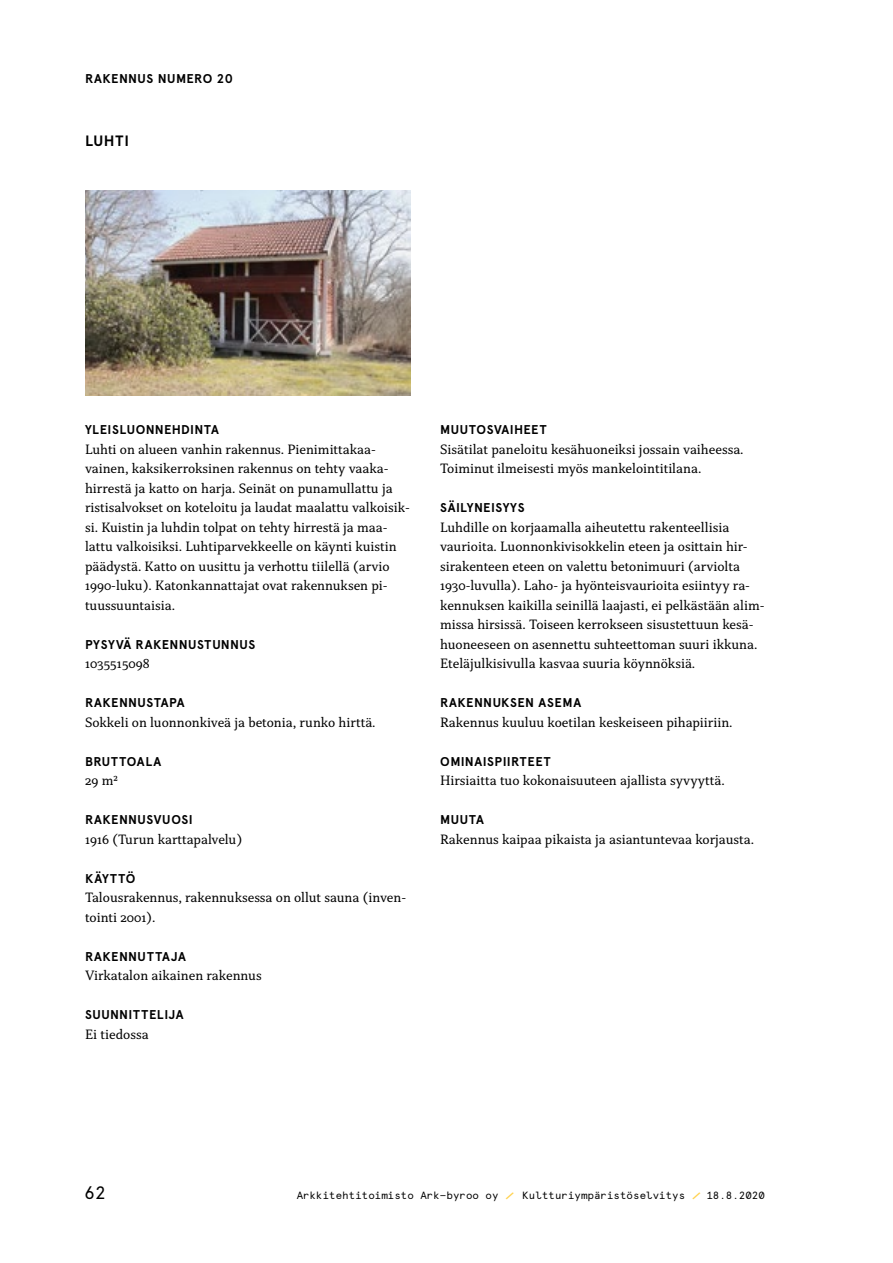
<style>
.page{position:relative;width:893px;height:1263px;background:#fff}
.page>*{position:absolute;margin:0;border:0;box-sizing:border-box;transform-origin:0 0}
.t1{font:18px "Apercu Mono Pro";color:#000}
.Otsikko_3{font:700 15px "Apercu Pro";letter-spacing:.055em;color:#000}
.Leipis{font:14.25px/19.5px "Capitolina";color:#000}
.Otsikko_4{font:700 12.75px "Apercu Pro";letter-spacing:.04em;color:#000}
.t2{font:10.5px "Apercu Mono Pro";color:#000}
.s1{font-weight:700;font-size:15px;color:#ffd24e}
</style>
<div class="page">
<img style="left:85px;top:191px;width:325px;height:204px">
<h4 class="Otsikko_4" style="left:85px;top:69px;width:149px">RAKENNUS NUMERO 20</h4>
<h3 class="Otsikko_3" style="left:85px;top:130px;width:46px">LUHTI</h3>
<h4 class="Otsikko_4" style="left:85px;top:420px;width:135px">YLEISLUONNEHDINTA</h4>
<p class="Leipis" style="left:85px;top:440px;width:327px">Luhti on alueen vanhin rakennus. Pienimittakaa&shy;vainen, kaksikerroksinen rakennus on tehty vaaka&shy;hirrestä ja katto on harja. Seinät on punamullattu ja ristisalvokset on koteloitu ja laudat maalattu valkoisik&shy;si. Kuistin ja luhdin tolpat on tehty hirrestä ja maa&shy;lattu valkoisiksi. Luhtiparvekkeelle on käynti kuistin päädystä. Katto on uusittu ja verhottu tiilellä (arvio 1990-luku). Katonkannattajat ovat rakennuksen pi&shy;tuussuuntaisia.</p>
<h4 class="Otsikko_4" style="left:85px;top:635px;width:172px">PYSYVÄ RAKENNUSTUNNUS</h4>
<p class="Leipis" style="left:85px;top:654px;width:66px">1035515098</p>
<h4 class="Otsikko_4" style="left:85px;top:693px;width:101px">RAKENNUSTAPA</h4>
<p class="Leipis" style="left:85px;top:713px;width:292px">Sokkeli on luonnonkiveä ja betonia, runko hirttä.</p>
<h4 class="Otsikko_4" style="left:85px;top:752px;width:78px">BRUTTOALA</h4>
<p class="Leipis" style="left:85px;top:771px;width:34px">29 m2</p>
<h4 class="Otsikko_4" style="left:85px;top:810px;width:109px">RAKENNUSVUOSI</h4>
<p class="Leipis" style="left:85px;top:830px;width:159px">1916 (Turun karttapalvelu)</p>
<h4 class="Otsikko_4" style="left:85px;top:869px;width:52px">KÄYTTÖ</h4>
<p class="Leipis" style="left:85px;top:888px;width:323px">Talousrakennus, rakennuksessa on ollut sauna (inven&shy;tointi 2001).</p>
<h4 class="Otsikko_4" style="left:85px;top:947px;width:102px">RAKENNUTTAJA</h4>
<p class="Leipis" style="left:85px;top:966px;width:178px">Virkatalon aikainen rakennus</p>
<h4 class="Otsikko_4" style="left:85px;top:1005px;width:100px">SUUNNITTELIJA</h4>
<p class="Leipis" style="left:85px;top:1025px;width:65px">Ei tiedossa</p>
<h4 class="Otsikko_4" style="left:440px;top:420px;width:108px">MUUTOSVAIHEET</h4>
<p class="Leipis" style="left:440px;top:440px;width:305px">Sisätilat paneloitu kesähuoneiksi jossain vaiheessa.<br>Toiminut ilmeisesti myös mankelointitilana.</p>
<h4 class="Otsikko_4" style="left:440px;top:498px;width:86px">SÄILYNEISYYS</h4>
<p class="Leipis" style="left:440px;top:518px;width:326px">Luhdille on korjaamalla aiheutettu rakenteellisia vaurioita. Luonnonkivisokkelin eteen ja osittain hir&shy;sirakenteen eteen on valettu betonimuuri (arviolta 1930-luvulla). Laho- ja hyönteisvaurioita esiintyy ra&shy;kennuksen kaikilla seinillä laajasti, ei pelkästään alim&shy;missa hirsissä. Toiseen kerrokseen sisustettuun kesä&shy;huoneeseen on asennettu suhteettoman suuri ikkuna.<br>Eteläjulkisivulla kasvaa suuria köynnöksiä.</p>
<h4 class="Otsikko_4" style="left:440px;top:693px;width:143px">RAKENNUKSEN ASEMA</h4>
<p class="Leipis" style="left:440px;top:713px;width:294px">Rakennus kuuluu koetilan keskeiseen pihapiiriin.</p>
<h4 class="Otsikko_4" style="left:440px;top:752px;width:112px">OMINAISPIIRTEET</h4>
<p class="Leipis" style="left:440px;top:771px;width:286px">Hirsiaitta tuo kokonaisuuteen ajallista syvyyttä.</p>
<h4 class="Otsikko_4" style="left:440px;top:810px;width:45px">MUUTA</h4>
<p class="Leipis" style="left:440px;top:830px;width:315px">Rakennus kaipaa pikaista ja asiantuntevaa korjausta.</p>
<p class="t1" style="left:84px;top:1179px;width:24px">62</p>
<p class="t2" style="left:297px;top:1187px;width:470px">Arkkitehtitoimisto Ark—byroo oy <span class="s1">⁄</span> Kultturiympäristöselvitys <span class="s1">⁄</span> 18.8.2020</p>
</div>
